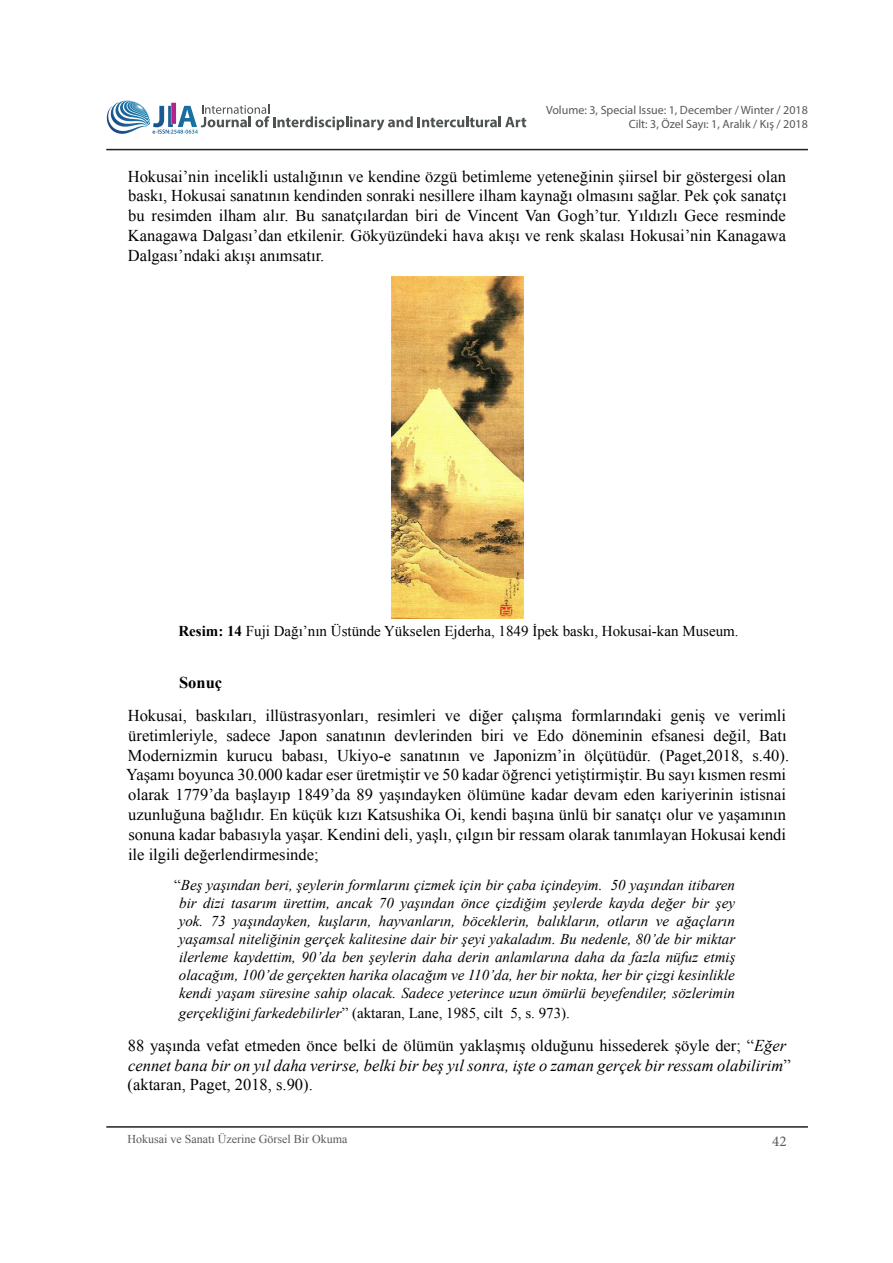
<style>
.page{position:relative;width:893px;height:1263px;background:#fff}
.page>*{position:absolute;margin:0;border:0;box-sizing:border-box;transform-origin:0 0}
.t1{font:16.5px/19.8px "Times New Roman";color:#000}
.t2{font:700 16.5px "Times New Roman";color:#000}
.t3{font:italic 15px/18px "Times New Roman";color:#000;text-align:center}
.t4{font:15px "Times New Roman";color:#000}
.t5{font:15px "Minion Pro";color:#585858}
.t6{font:12px/14.4px "Myriad Pro";color:#585858;text-align:right}
.t7{font:12px "Times New Roman";color:#585858}
.s1{font-weight:700}
.s2{font-style:normal}
.s3{font-style:italic}
</style>
<div class="page">
<hr style="left:106px;top:1126px;width:702px;height:2px;background:#231f20">
<hr style="left:106px;top:149px;width:702px;height:1px;background:#231f20">
<svg style="left:106px;top:100px;width:420px;height:34px"></svg>
<img style="left:391px;top:277px;width:132px;height:341px">
<p class="t6" style="left:546px;top:102px;width:263px">Volume: 3, Special Issue: 1, December / Winter / 2018<br>Cilt: 3, Özel Sayı: 1, Aralık / Kış / 2018</p>
<p class="t1" style="left:128px;top:166px;width:660px;text-align:justify">Hokusai’nin incelikli ustalığının ve kendine özgü betimleme yeteneğinin şiirsel bir göstergesi olan baskı, Hokusai sanatının kendinden sonraki nesillere ilham kaynağı olmasını sağlar. Pek çok sanatçı bu resimden ilham alır. Bu sanatçılardan biri de Vincent Van Gogh’tur. Yıldızlı Gece resminde Kanagawa Dalgası’dan etkilenir. Gökyüzündeki hava akışı ve renk skalası Hokusai’nin Kanagawa Dalgası’ndaki akışı anımsatır.</p>
<p class="t4" style="left:178px;top:621px;width:562px"><span class="s1">Resim: 14</span> Fuji Dağı’nın Üstünde Yükselen Ejderha, 1849 İpek baskı, Hokusai-kan Museum.</p>
<p class="t2" style="left:179px;top:671px;width:45px">Sonuç</p>
<p class="t1" style="left:126px;top:705px;width:665px">Hokusai, baskıları, illüstrasyonları, resimleri ve diğer çalışma formlarındaki geniş ve verimli üretimleriyle, sadece Japon sanatının devlerinden biri ve Edo döneminin efsanesi değil, Batı Modernizmin kurucu babası, Ukiyo-e sanatının ve Japonizm’in ölçütüdür. (Paget,2018, s.40).<br>Yaşamı boyunca 30.000 kadar eser üretmiştir ve 50 kadar öğrenci yetiştirmiştir. Bu sayı kısmen resmi olarak 1779’da başlayıp 1849’da 89 yaşındayken ölümüne kadar devam eden kariyerinin istisnai uzunluğuna bağlıdır. En küçük kızı Katsushika Oi, kendi başına ünlü bir sanatçı olur ve yaşamının sonuna kadar babasıyla yaşar. Kendini deli, yaşlı, çılgın bir ressam olarak tanımlayan Hokusai kendi ile ilgili değerlendirmesinde;</p>
<p class="t3" style="left:174px;top:876px;width:563px"><span class="s2">“</span>Beş yaşından beri, şeylerin formlarını çizmek için bir çaba içindeyim. 50 yaşından itibaren bir dizi tasarım ürettim, ancak 70 yaşından önce çizdiğim şeylerde kayda değer bir şey yok. 73 yaşındayken, kuşların, hayvanların, böceklerin, balıkların, otların ve ağaçların yaşamsal niteliğinin gerçek kalitesine dair bir şeyi yakaladım. Bu nedenle, 80’de bir miktar ilerleme kaydettim, 90’da ben şeylerin daha derin anlamlarına daha da fazla nüfuz etmiş olacağım, 100’de gerçekten harika olacağım ve 110’da, her bir nokta, her bir çizgi kesinlikle kendi yaşam süresine sahip olacak. Sadece yeterince uzun ömürlü beyefendiler, sözlerimin</p>
<p class="t4" style="left:179px;top:1003px;width:393px"><span class="s3">gerçekliğini farkedebilirler</span>” (aktaran, Lane, 1985, cilt 5, s. 973).</p>
<p class="t1" style="left:128px;top:1035px;width:664px">88 yaşında vefat etmeden önce belki de ölümün yaklaşmış olduğunu hissederek şöyle der; “<span class="s3">Eğer cennet bana bir on yıl daha verirse, belki bir beş yıl sonra, işte o zaman gerçek bir ressam olabilirim</span>” (aktaran, Paget, 2018, s.90).</p>
<p class="t7" style="left:128px;top:1131px;width:221px">Hokusai ve Sanatı Üzerine Görsel Bir Okuma</p>
<p class="t5" style="left:772px;top:1131px;width:16px">42</p>
</div>
